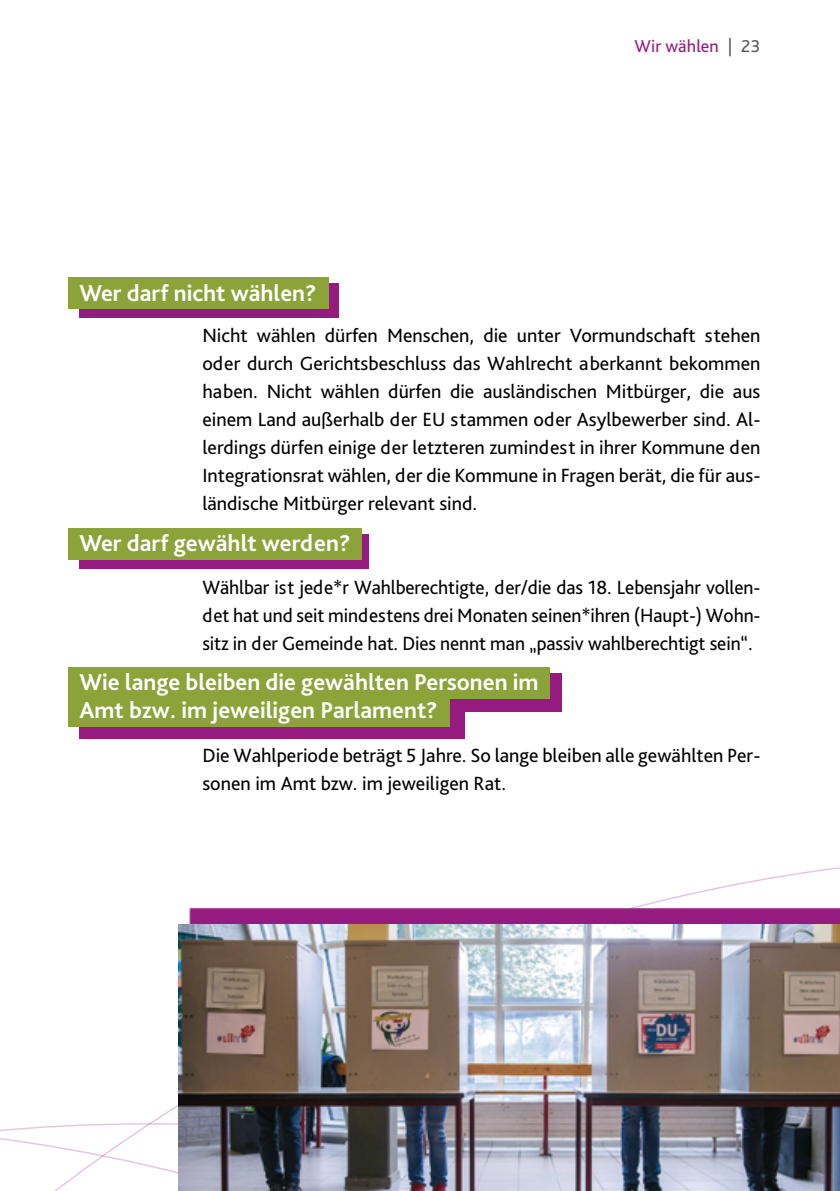
<style>
.page{position:relative;width:840px;height:1191px;background:#fff}
.page>*{position:absolute;margin:0;border:0;box-sizing:border-box;transform-origin:0 0}
.Zwischenhead_hinterl{font:700 24px "Bliss Pro";color:#fff}
.Bliss_Fliesstext{font:20px/28px "Bliss Pro";color:#000;text-align:justify}
.t1{font:18px "Bliss Pro";letter-spacing:.01em;color:#951b81}
.s1{color:#575756}
</style>
<div class="page">
<svg style="left:0;top:867px;width:839px;height:324px"></svg>
<div style="left:189px;top:908px;width:650px;height:283px;background:#951b81"></div>
<img style="left:179px;top:924px;width:660px;height:267px">
<div style="left:79px;top:283px;width:259px;height:35px;background:#951b81"></div>
<div style="left:68px;top:278px;width:260px;height:31px;background:#8ba339"></div>
<div style="left:79px;top:534px;width:290px;height:34px;background:#951b81"></div>
<div style="left:68px;top:528px;width:294px;height:31px;background:#8ba339"></div>
<div style="left:79px;top:673px;width:482px;height:65px;background:#951b81"></div>
<div style="left:68px;top:667px;width:481px;height:31px;background:#8ba339"></div>
<div style="left:68px;top:695px;width:381px;height:31px;background:#8ba339"></div>
<div style="left:465px;top:711px;width:105px;height:30px;background:#fff"></div>
<p class="Zwischenhead_hinterl" style="left:79px;top:278px;width:239px">Wer darf nicht wählen?</p>
<p class="t1" style="left:634px;top:35px;width:127px">Wir wählen <span class="s1">| 23</span></p>
<p class="Bliss_Fliesstext" style="left:202px;top:321px;width:559px">Nicht wählen dürfen Menschen, die unter Vormundschaft stehen oder durch Gerichtsbeschluss das Wahlrecht aberkannt bekommen haben. Nicht wählen dürfen die ausländischen Mitbürger, die aus einem Land außerhalb der EU stammen oder Asylbewerber sind. Al&shy;lerdings dürfen einige der letzteren zumindest in ihrer Kommune den Integrationsrat wählen, der die Kommune in Fragen berät, die für aus&shy;ländische Mitbürger relevant sind.</p>
<p class="Zwischenhead_hinterl" style="left:79px;top:528px;width:272px">Wer darf gewählt werden?</p>
<p class="Bliss_Fliesstext" style="left:202px;top:573px;width:559px">Wählbar ist jede*r Wahlberechtigte, der/die das 18. Lebensjahr vollen&shy;det hat und seit mindestens drei Monaten seinen*ihren (Haupt-) Wohn&shy;sitz in der Gemeinde hat. Dies nennt man „passiv wahlberechtigt sein“.</p>
<p class="Zwischenhead_hinterl" style="left:79px;top:667px;width:460px">Wie lange bleiben die gewählten Personen im</p>
<p class="Zwischenhead_hinterl" style="left:79px;top:695px;width:360px">Amt bzw. im jeweiligen Parlament?</p>
<p class="Bliss_Fliesstext" style="left:202px;top:741px;width:559px">Die Wahlperiode beträgt 5 Jahre. So lange bleiben alle gewählten Per&shy;sonen im Amt bzw. im jeweiligen Rat.</p>
</div>
